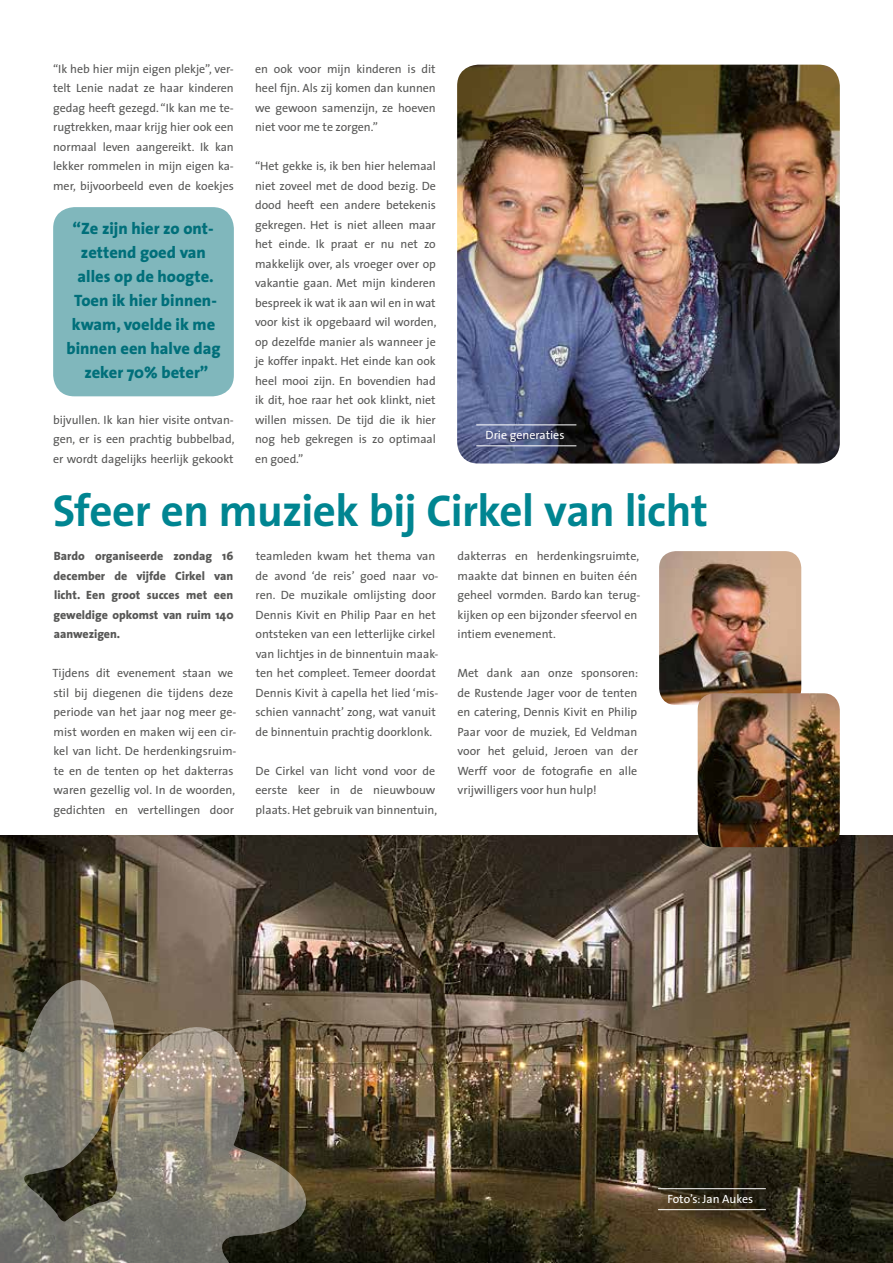
<style>
.page{position:relative;width:893px;height:1263px;background:#fff}
.page>*{position:absolute;margin:0;border:0;box-sizing:border-box;transform-origin:0 0}
.t1{font:700 45px "The Sans";letter-spacing:-.015em;color:#008591}
.t2{font:800 16.5px/24px "The Sans";color:#006f7a;text-align:center}
.t3{font:12px/19.5px "The Sans";color:#575756;text-align:justify}
.t4{font:800 12px/19.5px "The Sans";color:#575756;text-align:justify}
.t5{font:12px "The Sans";color:#fff}
</style>
<div class="page">
<img style="left:659px;top:551px;width:142px;height:154px">
<div style="left:53px;top:207px;width:181px;height:189px;background:#80b7bc;border-radius:21px"></div>
<img style="left:0;top:835px;width:893px;height:428px">
<img style="left:0;top:977px;width:309px;height:286px">
<img style="left:698px;top:693px;width:142px;height:154px">
<hr style="left:658px;top:1188px;width:108px;height:1px;background:#fff">
<hr style="left:658px;top:1209px;width:108px;height:1px;background:#fff">
<img style="left:457px;top:65px;width:383px;height:398px">
<hr style="left:476px;top:424px;width:100px;height:1px;background:#fff">
<hr style="left:476px;top:445px;width:100px;height:1px;background:#fff">
<p class="t3" style="left:53px;top:58px;width:182px">“Ik heb hier mijn eigen plekje”, ver&shy;telt Lenie nadat ze haar kinderen gedag heeft gezegd. “Ik kan me te&shy;rugtrekken, maar krijg hier ook een normaal leven aangereikt. Ik kan lekker rommelen in mijn eigen ka&shy;mer, bijvoorbeeld even de koekjes</p>
<h2 class="t2" style="left:67px;top:216px;width:156px">“Ze zijn hier zo ont&shy;zettend goed van alles op de hoogte.<br>Toen ik hier binnen&shy;kwam, voelde ik me binnen een halve dag zeker 70% beter”</h2>
<p class="t3" style="left:53px;top:409px;width:183px">bijvullen. Ik kan hier visite ontvan&shy;gen, er is een prachtig bubbelbad, er wordt dagelijks heerlijk gekookt</p>
<p class="t3" style="left:255px;top:58px;width:182px">en ook voor mijn kinderen is dit heel fijn. Als zij komen dan kunnen we gewoon samenzijn, ze hoeven niet voor me te zorgen.”</p>
<p class="t3" style="left:255px;top:156px;width:183px">“Het gekke is, ik ben hier helemaal niet zoveel met de dood bezig. De dood heeft een andere betekenis gekregen. Het is niet alleen maar het einde. Ik praat er nu net zo makkelijk over, als vroeger over op vakantie gaan. Met mijn kinderen bespreek ik wat ik aan wil en in wat voor kist ik opgebaard wil worden, op dezelfde manier als wanneer je je koffer inpakt. Het einde kan ook heel mooi zijn. En bovendien had ik dit, hoe raar het ook klinkt, niet willen missen. De tijd die ik hier nog heb gekregen is zo optimaal en goed.”</p>
<p class="t5" style="left:486px;top:425px;width:80px">Drie generaties</p>
<h1 class="t1" style="left:53px;top:473px;width:657px">Sfeer en muziek bij Cirkel van licht</h1>
<p class="t3" style="left:457px;top:546px;width:185px;text-align:left">dakterras en herdenkingsruimte, maakte dat binnen en buiten één geheel vormden. Bardo kan terug&shy;kijken op een bijzonder sfeervol en intiem evenement.</p>
<p class="t3" style="left:457px;top:663px;width:182px">Met dank aan onze sponsoren: de Rustende Jager voor de tenten en catering, Dennis Kivit en Philip Paar voor de muziek, Ed Veldman voor het geluid, Jeroen van der Werff voor de fotografie en alle vrijwilligers voor hun hulp!</p>
<p class="t4" style="left:54px;top:546px;width:182px">Bardo organiseerde zondag 16 december de vijfde Cirkel van licht. Een groot succes met een geweldige opkomst van ruim 140 aanwezigen.</p>
<p class="t3" style="left:53px;top:663px;width:185px;text-align:left">Tijdens dit evenement staan we stil bij diegenen die tijdens deze periode van het jaar nog meer ge&shy;mist worden en maken wij een cir&shy;kel van licht. De herdenkingsruim&shy;te en de tenten op het dakterras waren gezellig vol. In de woorden, gedichten en vertellingen door</p>
<p class="t3" style="left:255px;top:546px;width:185px;text-align:left">teamleden kwam het thema van de avond ‘de reis’ goed naar vo&shy;ren. De muzikale omlijsting door Dennis Kivit en Philip Paar en het ontsteken van een letterlijke cirkel van lichtjes in de binnentuin maak&shy;ten het compleet. Temeer doordat Dennis Kivit à capella het lied ‘mis&shy;schien vannacht’ zong, wat vanuit de binnentuin prachtig doorklonk.</p>
<p class="t3" style="left:255px;top:760px;width:183px;text-align:left">De Cirkel van licht vond voor de eerste keer in de nieuwbouw plaats. Het gebruik van binnentuin,</p>
<p class="t5" style="left:667px;top:1189px;width:87px">Foto’s: Jan Aukes</p>
</div>
